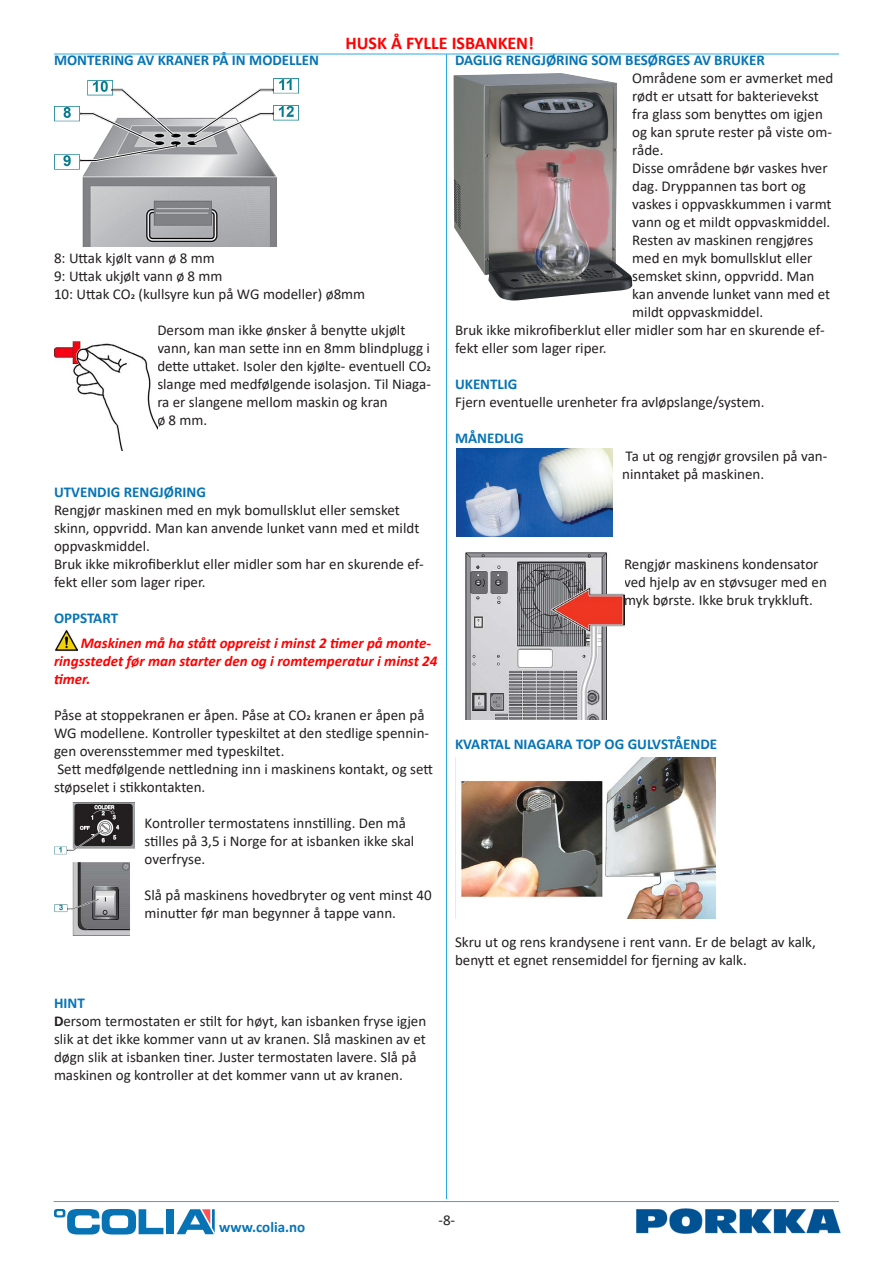
<style>
.page{position:relative;width:893px;height:1263px;background:#fff}
.page>*{position:absolute;margin:0;border:0;box-sizing:border-box;transform-origin:0 0}
.t1{font:700 18px "Calibri";color:#f00}
.t2{font:15px/18px "Calibri";color:#231f20}
.t3{font:700 15px "Calibri";color:#0674b6}
.t4{font:italic 700 15px/18px "Calibri";color:#f00}
.s1{font-weight:700}
</style>
<div class="page">
<hr style="left:54px;top:1201px;width:785px;height:1px;background:#29abe2">
<svg style="left:54px;top:1209px;width:109px;height:25px"></svg>
<div style="left:166px;top:1209px;width:8px;height:25px;background:#0773b5"></div>
<svg style="left:177px;top:1209px;width:38px;height:25px"></svg>
<img style="left:636px;top:1208px;width:204px;height:26px">
<img style="left:55px;top:629px;width:22px;height:22px">
<hr style="left:446px;top:54px;width:1px;height:1145px;background:#29abe2">
<img style="left:54px;top:79px;width:245px;height:167px">
<img style="left:54px;top:341px;width:103px;height:110px">
<img style="left:54px;top:803px;width:80px;height:132px">
<img style="left:454px;top:73px;width:178px;height:227px">
<img style="left:456px;top:449px;width:156px;height:87px">
<img style="left:465px;top:552px;width:159px;height:167px">
<img style="left:455px;top:758px;width:261px;height:160px">
<hr style="left:54px;top:54px;width:785px;height:1px;background:#29abe2">
<p class="t1" style="left:345px;top:30px;width:190px">HUSK Å FYLLE ISBANKEN!</p>
<p class="t3" style="left:54px;top:50px;width:267px">MONTERING AV KRANER PÅ IN MODELLEN</p>
<p class="t2" style="left:54px;top:249px;width:162px">8: Uttak kjølt vann ø 8 mm</p>
<p class="t2" style="left:54px;top:267px;width:170px">9: Uttak ukjølt vann ø 8 mm</p>
<p class="t2" style="left:54px;top:285px;width:313px">10: Uttak CO2 (kullsyre kun på WG modeller) ø8mm</p>
<p class="t2" style="left:157px;top:321px;width:275px">Dersom man ikke ønsker å benytte ukjølt vann, kan man sette inn en 8mm blindplugg i dette uttaket. Isoler den kjølte- eventuell CO2 slange med medfølgende isolasjon. Til Niaga&shy;ra er slangene mellom maskin og kran<br>ø 8 mm.</p>
<p class="t3" style="left:54px;top:482px;width:153px">UTVENDIG RENGJØRING</p>
<p class="t2" style="left:54px;top:501px;width:367px">Rengjør maskinen med en myk bomullsklut eller semsket skinn, oppvridd. Man kan anvende lunket vann med et mildt oppvaskmiddel.</p>
<p class="t2" style="left:54px;top:555px;width:371px">Bruk ikke mikrofiberklut eller midler som har en skurende ef&shy;fekt eller som lager riper.</p>
<p class="t3" style="left:54px;top:608px;width:66px">OPPSTART</p>
<p class="t4" style="left:54px;top:634px;width:385px;text-indent:27px">Maskinen må ha stått oppreist i minst 2 timer på monte&shy;ringsstedet før man starter den og i romtemperatur i minst 24 timer.</p>
<p class="t2" style="left:54px;top:706px;width:377px">Påse at stoppekranen er åpen. Påse at CO2 kranen er åpen på<br>WG modellene. Kontroller typeskiltet at den stedlige spennin&shy;gen overensstemmer med typeskiltet.</p>
<p class="t2" style="left:54px;top:760px;width:381px">Sett medfølgende nettledning inn i maskinens kontakt, og sett støpselet i stikkontakten.</p>
<p class="t2" style="left:145px;top:814px;width:271px">Kontroller termostatens innstilling. Den må stilles på 3,5 i Norge for at isbanken ikke skal overfryse.</p>
<p class="t2" style="left:145px;top:886px;width:289px">Slå på maskinens hovedbryter og vent minst 40 minutter før man begynner å tappe vann.</p>
<p class="t3" style="left:54px;top:992px;width:32px">HINT</p>
<p class="t2" style="left:54px;top:1012px;width:374px"><span class="s1">D</span>ersom termostaten er stilt for høyt, kan isbanken fryse igjen slik at det ikke kommer vann ut av kranen. Slå maskinen av et døgn slik at isbanken tiner. Juster termostaten lavere. Slå på maskinen og kontroller at det kommer vann ut av kranen.</p>
<p class="t3" style="left:455px;top:50px;width:311px">DAGLIG RENGJØRING SOM BESØRGES AV BRUKER</p>
<p class="t2" style="left:632px;top:69px;width:203px">Områdene som er avmerket med rødt er utsatt for bakterievekst fra glass som benyttes om igjen og kan sprute rester på viste om&shy;råde.</p>
<p class="t2" style="left:632px;top:159px;width:201px">Disse områdene bør vaskes hver dag. Dryppannen tas bort og vaskes i oppvaskkummen i varmt vann og et mildt oppvaskmiddel.</p>
<p class="t2" style="left:632px;top:231px;width:199px">Resten av maskinen rengjøres med en myk bomullsklut eller semsket skinn, oppvridd. Man kan anvende lunket vann med et mildt oppvaskmiddel.</p>
<p class="t2" style="left:455px;top:321px;width:371px">Bruk ikke mikrofiberklut eller midler som har en skurende ef&shy;fekt eller som lager riper.</p>
<p class="t3" style="left:455px;top:374px;width:64px">UKENTLIG</p>
<p class="t2" style="left:455px;top:393px;width:311px">Fjern eventuelle urenheter fra avløpslange/system.</p>
<p class="t3" style="left:455px;top:428px;width:70px">MÅNEDLIG</p>
<p class="t2" style="left:622px;top:447px;width:207px">Ta ut og rengjør grovsilen på van&shy;ninntaket på maskinen.</p>
<p class="t2" style="left:624px;top:555px;width:204px">Rengjør maskinens kondensator ved hjelp av en støvsuger med en myk børste. Ikke bruk trykkluft.</p>
<p class="t3" style="left:455px;top:734px;width:264px">KVARTAL NIAGARA TOP OG GULVSTÅENDE</p>
<p class="t2" style="left:455px;top:933px;width:362px">Skru ut og rens krandysene i rent vann. Er de belagt av kalk, benytt et egnet rensemiddel for fjerning av kalk.</p>
<p class="t3" style="left:219px;top:1216px;width:88px">www.colia.no</p>
<p class="t2" style="left:438px;top:1210px;width:18px">-8-</p>
</div>
